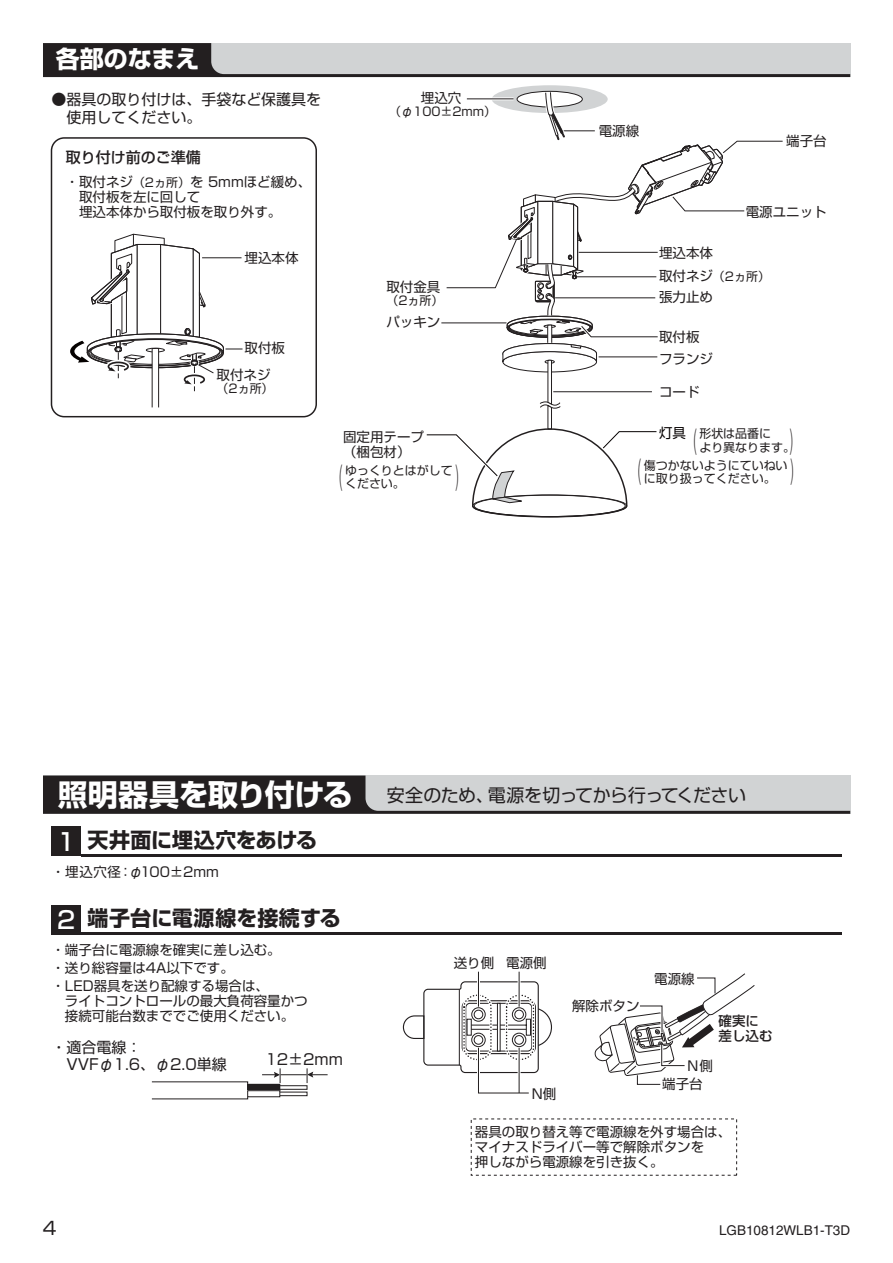
<style>
.page{position:relative;width:893px;height:1263px;background:#fff}
.page>*{position:absolute;margin:0;border:0;box-sizing:border-box;transform-origin:0 0}
.t1{font:28.5px "Shin Go Pro Light 90 msp RKSJ H";color:#231f20;scale:.35 1}
.t2{font:24px "Shin Go Pro Bold 90 msp RKSJ H";color:#fff}
.t3{font:24px "Shin Go Pro Medium 90 msp RKSJ H";color:#fff}
.t4{font:21px "Shin Go Pro Bold 90 msp RKSJ H";letter-spacing:.005em;color:#231f20}
.t5{font:18px "Shin Go Pro Regular 90 msp RKSJ H";letter-spacing:-.025em;color:#231f20}
.t6{font:15px/16.5px "Shin Go Pro Regular 90 msp RKSJ H";color:#231f20}
.t7{font:15px "Shin Go Pro Medium 90 msp RKSJ H";color:#231f20}
.t8{font:13.5px/15px "Shin Go Pro Regular 90 msp RKSJ H";color:#231f20}
.t9{font:13.5px "Helvetica";color:#231f20}
.t10{font:13.5px/15px "Shin Go Pro Medium 90 msp RKSJ H";color:#231f20}
.t11{font:13.5px "Shin Go Pro Regular 90 msp RKSJ H";color:#050100}
.t12{font:12px/13.5px "Shin Go Pro Regular 90 msp RKSJ H";color:#231f20}
.s1{font-size:12px}
.s2{font-size:13.5px}
.s3{font-family:"Shin Go Pro Bold 90 msp RKSJ H";font-size:30px;color:#fff}
</style>
<div class="page">
<svg style="left:43px;top:43px;width:807px;height:34px;background:#a0a1a2"></svg>
<div style="left:492px;top:85px;width:116px;height:28px;background:#d1d3d4;border-radius:50%"></div>
<div style="left:517px;top:91px;width:65px;height:16px;background:#6a696a;border-radius:50%"></div>
<div style="left:517px;top:91px;width:66px;height:16px;border:1px solid #231f20;border-radius:50%"></div>
<svg style="left:426px;top:92px;width:357px;height:426px"></svg>
<div style="left:51px;top:137px;width:266px;height:280px;border:1px solid #231f20;border-radius:13px"></div>
<svg style="left:70px;top:233px;width:172px;height:175px"></svg>
<svg style="left:43px;top:776px;width:807px;height:38px;background:#838283"></svg>
<div style="left:51px;top:827px;width:30px;height:29px;background:#231f20"></div>
<hr style="left:81px;top:854px;width:761px;height:2px;background:#231f20">
<div style="left:51px;top:905px;width:30px;height:30px;background:#231f20"></div>
<hr style="left:81px;top:933px;width:761px;height:2px;background:#231f20">
<svg style="left:247px;top:1068px;width:81px;height:30px"></svg>
<svg style="left:594px;top:973px;width:161px;height:112px"></svg>
<hr style="left:478px;top:972px;width:1px;height:35px;background:#231f20">
<hr style="left:519px;top:972px;width:1px;height:35px;background:#231f20">
<svg style="left:402px;top:981px;width:150px;height:113px"></svg>
<h2 class="t2" style="left:56px;top:50px;width:145px">各部のなまえ</h2>
<p class="t6" style="left:51px;top:92px;width:271px;line-height:18px">●器具の取り付けは、手袋など保護具を　使用してください。</p>
<p class="t7" style="left:66px;top:152px;width:136px">取り付け前のご準備</p>
<p class="t8" style="left:66px;top:176px;width:247px">・取付ネジ<span class="s1">（2ヵ所）</span>を 5mmほど緩め、　取付板を左に回して<br>　埋込本体から取付板を取り外す。</p>
<p class="t8" style="left:245px;top:252px;width:55px">埋込本体</p>
<p class="t8" style="left:245px;top:343px;width:42px">取付板</p>
<p class="t8" style="left:217px;top:369px;width:55px">取付ネジ</p>
<p class="t12" style="left:217px;top:384px;width:59px">（2ヵ所）</p>
<p class="t8" style="left:421px;top:93px;width:42px">埋込穴</p>
<p class="t12" style="left:389px;top:107px;width:108px">（φ100±2mm）</p>
<p class="t8" style="left:386px;top:281px;width:55px">取付金具</p>
<p class="t12" style="left:386px;top:296px;width:59px">（2ヵ所）</p>
<p class="t8" style="left:386px;top:317px;width:55px">パッキン</p>
<p class="t8" style="left:599px;top:126px;width:42px">電源線</p>
<p class="t8" style="left:786px;top:135px;width:42px">端子台</p>
<p class="t8" style="left:659px;top:247px;width:55px">埋込本体</p>
<p class="t8" style="left:746px;top:206px;width:82px">電源ユニット</p>
<p class="t12" style="left:659px;top:271px;width:112px"><span class="s2">取付ネジ</span>（2ヵ所）</p>
<p class="t8" style="left:659px;top:292px;width:55px">張力止め</p>
<p class="t8" style="left:659px;top:331px;width:42px">取付板</p>
<p class="t8" style="left:659px;top:353px;width:55px">フランジ</p>
<p class="t8" style="left:659px;top:386px;width:42px">コード</p>
<p class="t8" style="left:343px;top:431px;width:82px">固定用テープ</p>
<p class="t11" style="left:659px;top:428px;width:28px">灯具</p>
<p class="t8" style="left:343px;top:446px;width:69px">（梱包材）</p>
<p class="t12" style="left:345px;top:465px;width:109px">ゆっくりとはがして</p>
<p class="t12" style="left:699px;top:428px;width:97px">形状は品番に<br>より異なります。</p>
<h1 class="t1" style="left:693px;top:429px;width:12px">(</h1>
<h1 class="t1" style="left:790px;top:429px;width:12px">)</h1>
<h1 class="t1" style="left:637px;top:460px;width:12px">(</h1>
<h1 class="t1" style="left:790px;top:460px;width:12px">)</h1>
<p class="t12" style="left:644px;top:461px;width:145px;line-height:12.8px">傷つかないようにていねいに取り扱ってください。</p>
<h1 class="t1" style="left:339px;top:465px;width:12px">(</h1>
<h1 class="t1" style="left:455px;top:465px;width:12px">)</h1>
<p class="t12" style="left:345px;top:479px;width:61px">ください。</p>
<h3 class="t5" style="left:58px;top:788px;width:690px"><span class="s3">照明器具を取り付ける</span> 安全のため、電源を切ってから行ってください</h3>
<h2 class="t3" style="left:57px;top:833px;width:20px">1</h2>
<p class="t8" style="left:51px;top:866px;width:169px">・埋込穴径：φ100±2mm</p>
<h3 class="t4" style="left:88px;top:832px;width:231px">天井面に埋込穴をあける</h3>
<h3 class="t4" style="left:88px;top:910px;width:255px">端子台に電源線を接続する</h3>
<h2 class="t3" style="left:57px;top:911px;width:20px">2</h2>
<p class="t8" style="left:51px;top:943px;width:231px;line-height:18px">・端子台に電源線を確実に差し込む。・送り総容量は4A以下です。<br>・LED器具を送り配線する場合は、</p>
<p class="t8" style="left:51px;top:995px;width:258px">　ライトコントロールの最大負荷容量かつ　接続可能台数まででご使用ください。</p>
<p class="t6" style="left:51px;top:1042px;width:177px">・適合電線：　VVFφ1.6、φ2.0単線</p>
<p class="t6" style="left:265px;top:1053px;width:79px">12±2mm</p>
<p class="t8" style="left:454px;top:957px;width:94px">送り側 電源側</p>
<p class="t8" style="left:532px;top:1088px;width:26px">N側</p>
<p class="t8" style="left:572px;top:1000px;width:69px">解除ボタン</p>
<p class="t8" style="left:654px;top:973px;width:42px">電源線</p>
<p class="t10" style="left:718px;top:1015px;width:55px">確実に差し込む</p>
<p class="t8" style="left:662px;top:1059px;width:52px;line-height:17.7px;text-indent:24px">Ｎ側端子台</p>
<p class="t8" style="left:475px;top:1126px;width:258px">器具の取り替え等で電源線を外す場合は、マイナスドライバー等で解除ボタンを<br>押しながら電源線を引き抜く。</p>
<h3 class="t5" style="left:43px;top:1221px;width:15px">4</h3>
<p class="t9" style="left:719px;top:1225px;width:133px">LGB10812WLB1-T3D</p>
</div>
